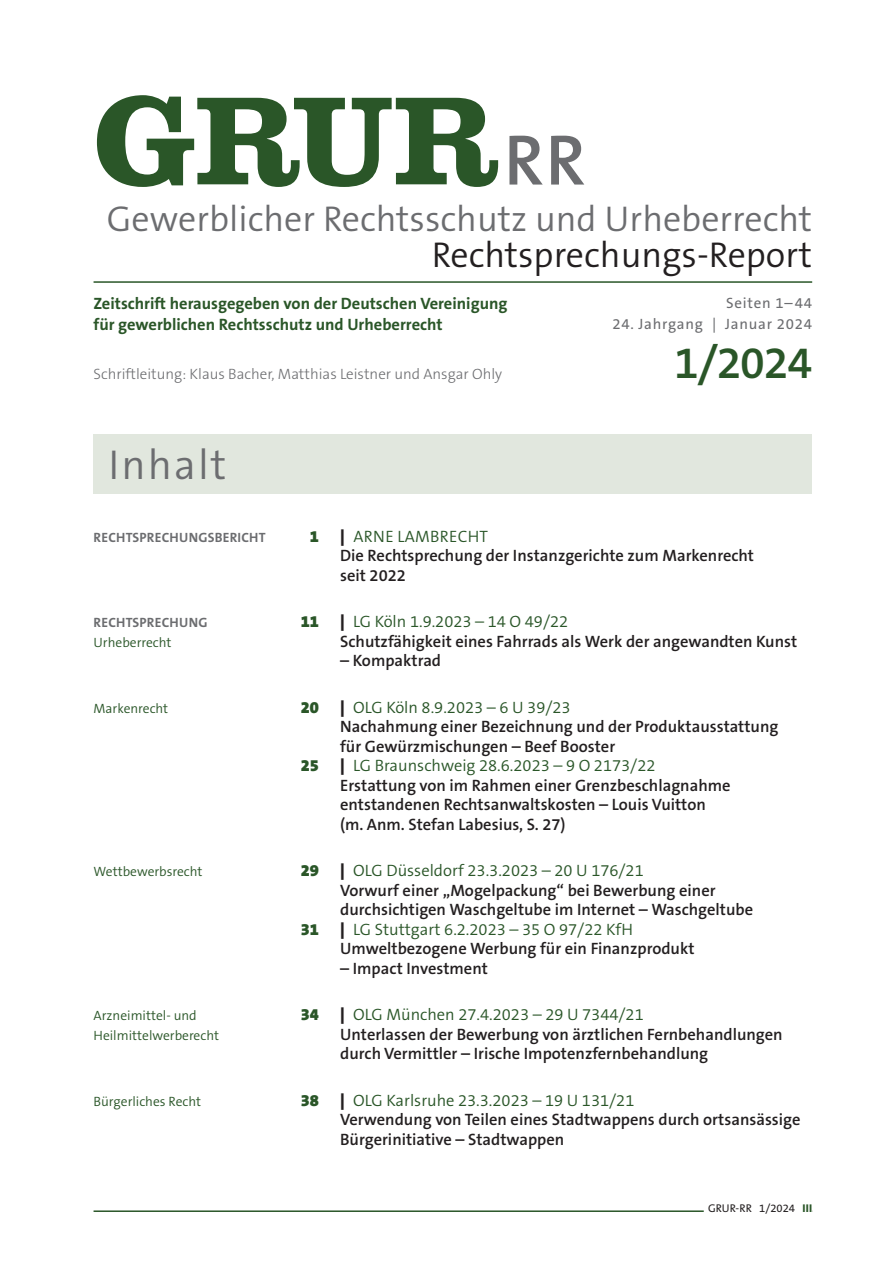
<style>
.page{position:relative;width:893px;height:1263px;background:#fff}
.page>*{position:absolute;margin:0;border:0;box-sizing:border-box;transform-origin:0 0}
.t1{font:700 130.5px "Clarendon LT Std";color:#2a5628}
.t2{font:600 72px "The Sans B W6";color:#6c6d70}
.t3{font:600 45px "The Sans B W6";color:#2a5628}
.t4{font:300 42px "The Sans B W4";letter-spacing:.05em;color:#6c6d70}
.t5{font:300 36px "The Sans B W4";color:#6c6d70}
.t6{font:300 36px "The Sans B W4";color:#231f20}
.t7{font:600 16.5px/19.5px "The Sans B W6";color:#231f20}
.t8{font:300 16.5px "The Sans B W4";color:#2a5628}
.t9{font:700 16.5px/21px "The Sans B W7";color:#2a5628}
.t10{font:900 16.5px "The Sans B W9";color:#2a5628}
.t11{font:300 15px "The Sans B W3";color:#6c6d70}
.t12{font:15px "The Sans B W5 Plain";letter-spacing:.05em;color:#6c6d70}
.t13{font:300 13.5px "The Sans B W4";color:#2a5628}
.t14{font:700 13.5px "The Sans B W7";letter-spacing:.015em;color:#6c6d70}
.t15{font:11.25px "The Sans B W5 Plain";color:#231f20}
.s1{font-family:"The Sans B W9";font-weight:900;color:#231f20}
.s2{font-family:"The Sans B W8";font-weight:800;color:#2a5628}
</style>
<div class="page">
<hr style="left:94px;top:281px;width:718px;height:2px;background:#2a5628">
<div style="left:94px;top:434px;width:718px;height:59px;background:#e1e7de"></div>
<hr style="left:94px;top:1210px;width:718px;height:2px;background:#2a5628">
<div style="left:704px;top:1201px;width:108px;height:13px;background:#fff"></div>
<h1 class="t1" style="left:94px;top:62px;width:410px">GRUR</h1>
<h2 class="t2" style="left:504px;top:114px;width:83px">RR</h2>
<h3 class="t5" style="left:107px;top:195px;width:707px">Gewerblicher Rechtsschutz und Urheberrecht</h3>
<h3 class="t6" style="left:432px;top:231px;width:382px">Rechtsprechungs-Report</h3>
<p class="t9" style="left:94px;top:293px;width:415px">Zeitschrift herausgegeben von der Deutschen Vereinigung für gewerblichen Rechtsschutz und Urheberrecht</p>
<p class="t11" style="left:94px;top:364px;width:410px">Schriftleitung: Klaus Bacher, Matthias Leistner und Ansgar Ohly</p>
<h3 class="t4" style="left:108px;top:438px;width:120px">Inhalt</h3>
<p class="t12" style="left:726px;top:293px;width:88px">Seiten 1–44</p>
<p class="t12" style="left:612px;top:314px;width:201px">24. Jahrgang | Januar 2024</p>
<h3 class="t3" style="left:674px;top:334px;width:140px">1/2024</h3>
<p class="t14" style="left:94px;top:528px;width:173px">RECHTSPRECHUNGSBERICHT</p>
<p class="t10" style="left:310px;top:525px;width:11px">1</p>
<p class="t8" style="left:340px;top:525px;width:149px"><span class="s1">|</span> ARNE LAMBRECHT</p>
<p class="t7" style="left:340px;top:546px;width:415px">Die Rechtsprechung der Instanzgerichte zum Markenrecht seit 2022</p>
<p class="t14" style="left:94px;top:614px;width:115px">RECHTSPRECHUNG</p>
<p class="t10" style="left:301px;top:611px;width:20px">11</p>
<p class="t8" style="left:340px;top:611px;width:230px"><span class="s1">|</span> LG Köln 1.9.2023 – 14 O 49/22</p>
<p class="t13" style="left:94px;top:633px;width:79px">Urheberrecht</p>
<p class="t7" style="left:340px;top:631px;width:459px">Schutzfähigkeit eines Fahrrads als Werk der angewandten Kunst</p>
<p class="t7" style="left:340px;top:651px;width:102px">– Kompaktrad</p>
<p class="t13" style="left:94px;top:699px;width:76px">Markenrecht</p>
<p class="t10" style="left:301px;top:696px;width:20px">20</p>
<p class="t8" style="left:340px;top:696px;width:232px"><span class="s1">|</span> OLG Köln 8.9.2023 – 6 U 39/23</p>
<p class="t7" style="left:340px;top:717px;width:440px">Nachahmung einer Bezeichnung und der Produktausstattung für Gewürzmischungen – Beef Booster</p>
<p class="t10" style="left:301px;top:755px;width:20px">25</p>
<p class="t8" style="left:340px;top:755px;width:317px"><span class="s1">|</span> LG Braunschweig 28.6.2023 – 9 O 2173/22</p>
<p class="t7" style="left:340px;top:775px;width:392px">Erstattung von im Rahmen einer Grenzbeschlagnahme entstandenen Rechtsanwaltskosten – Louis Vuitton (m. Anm. Stefan Labesius, S. 27)</p>
<p class="t13" style="left:94px;top:863px;width:110px">Wettbewerbsrecht</p>
<p class="t10" style="left:301px;top:860px;width:20px">29</p>
<p class="t8" style="left:340px;top:860px;width:305px"><span class="s1">|</span> OLG Düsseldorf 23.3.2023 – 20 U 176/21</p>
<p class="t7" style="left:340px;top:880px;width:414px">Vorwurf einer „Mogelpackung“ bei Bewerbung einer durchsichtigen Waschgeltube im Internet – Waschgeltube</p>
<p class="t10" style="left:301px;top:918px;width:20px">31</p>
<p class="t8" style="left:340px;top:918px;width:294px"><span class="s1">|</span> LG Stuttgart 6.2.2023 – 35 O 97/22 KfH</p>
<p class="t7" style="left:340px;top:939px;width:356px">Umweltbezogene Werbung für ein Finanzprodukt</p>
<p class="t7" style="left:340px;top:958px;width:149px">– Impact Investment</p>
<p class="t13" style="left:94px;top:1007px;width:105px">Arzneimittel- und</p>
<p class="t10" style="left:301px;top:1004px;width:20px">34</p>
<p class="t8" style="left:340px;top:1004px;width:305px"><span class="s1">|</span> OLG München 27.4.2023 – 29 U 7344/21</p>
<p class="t13" style="left:94px;top:1026px;width:127px">Heilmittelwerberecht</p>
<p class="t7" style="left:340px;top:1024px;width:444px">Unterlassen der Bewerbung von ärztlichen Fernbehandlungen durch Vermittler – Irische Impotenzfernbehandlung</p>
<p class="t13" style="left:94px;top:1092px;width:109px">Bürgerliches Recht</p>
<p class="t10" style="left:301px;top:1089px;width:20px">38</p>
<p class="t8" style="left:340px;top:1089px;width:296px"><span class="s1">|</span> OLG Karlsruhe 23.3.2023 – 19 U 131/21</p>
<p class="t7" style="left:340px;top:1110px;width:462px">Verwendung von Teilen eines Stadtwappens durch ortsansässige<br>Bürgerinitiative – Stadtwappen</p>
<p class="t15" style="left:708px;top:1201px;width:106px">GRUR-RR 1/2024 <span class="s2">III</span></p>
</div>
